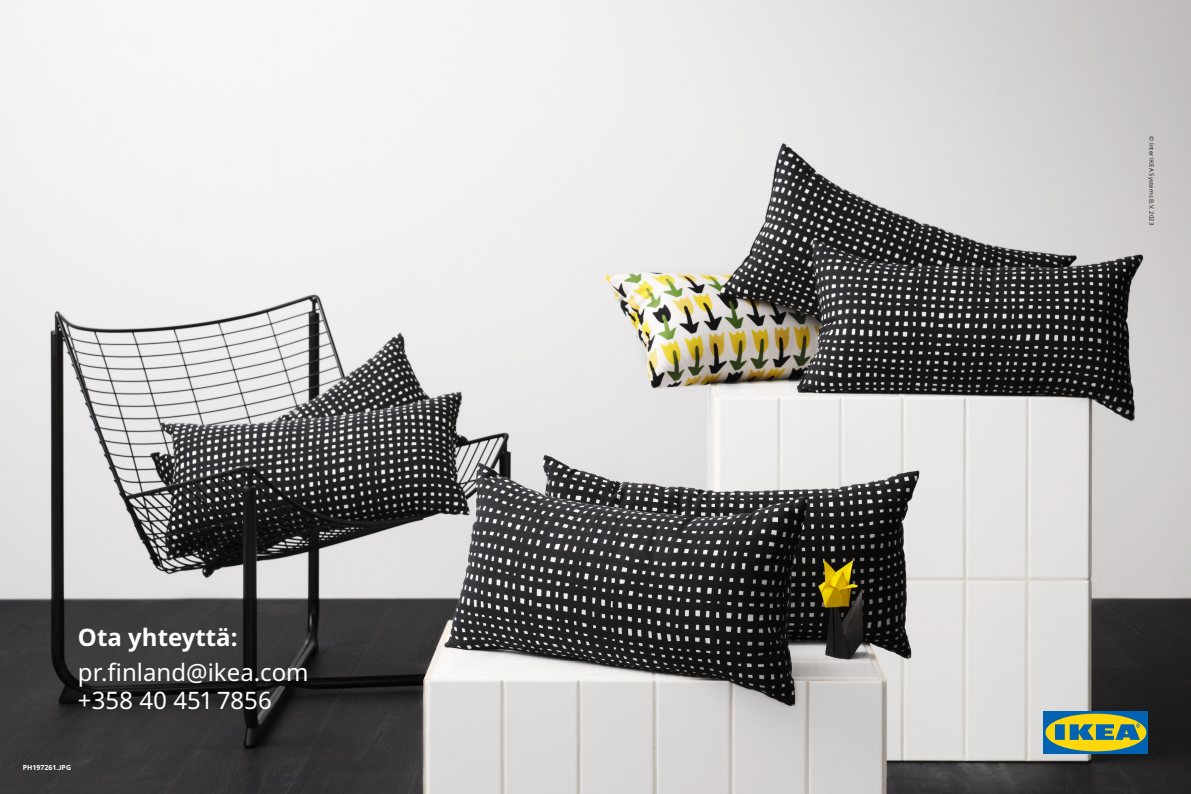
<style>
.page{position:relative;width:1191px;height:794px;background:#fff}
.page>*{position:absolute;margin:0;border:0;box-sizing:border-box;transform-origin:0 0}
.Header_5{font:24px "Noto IKEA Latin";color:#fff}
.Header_5-2{font:700 24px "Noto IKEA Latin";color:#fff}
.PH-number{font:700 7px "Noto IKEA Latin";color:#fff}
.t1{font:6px "Noto IKEA Latin";letter-spacing:.025em;color:#231f20}
</style>
<div class="page">
<img style="left:0;top:0;width:1191px;height:794px">
<div style="left:1043px;top:711px;width:105px;height:43px;background:#0163b1"></div>
<div style="left:1045px;top:713px;width:101px;height:38px;background:#fed70a;border-radius:50%"></div>
<svg style="left:1054px;top:723px;width:86px;height:17px"></svg>
<p class="Header_5-2" style="left:78px;top:620px;width:161px">Ota yhteyttä:</p>
<p class="Header_5" style="left:78px;top:655px;width:232px">pr.finland@ikea.com</p>
<p class="Header_5" style="left:78px;top:683px;width:195px">+358 40 451 7856</p>
<p class="PH-number" style="left:23px;top:763px;width:50px">PH197261.jpg</p>
<p class="t1" style="left:1155px;top:136px;width:91px;rotate:90deg">© Inter IKEA Systems B.V. 2023</p>
</div>
